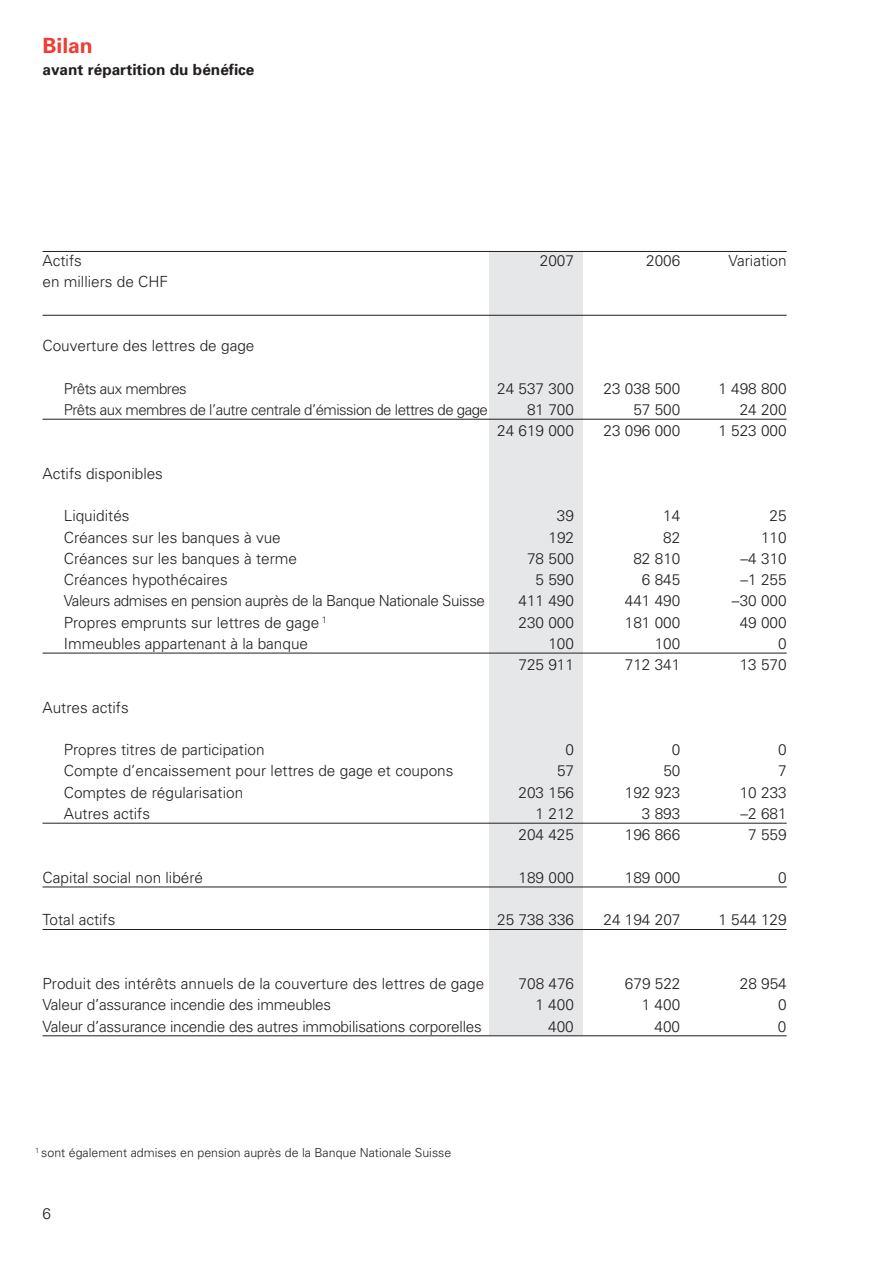
<style>
.page{position:relative;width:893px;height:1263px;background:#fff}
.page>*{position:absolute;margin:0;border:0;box-sizing:border-box;transform-origin:0 0}
.t1{font:700 21px "Univers";color:#ee3e34}
.t2{font:300 15.3px "Univers";color:#231f20}
.t3{font:700 15.3px "Univers";color:#231f20}
.t4{font:300 15.15px "Univers";letter-spacing:-.03em;color:#231f20}
.t5{font:300 15px "Univers";letter-spacing:-.035em;color:#231f20}
.t6{font:300 12.3px "Univers";color:#231f20}
</style>
<div class="page">
<div style="left:489px;top:251px;width:94px;height:785px;background:#e6e7e9"></div>
<hr style="left:43px;top:251px;width:744px;height:1px;background:#231f20">
<hr style="left:43px;top:315px;width:744px;height:1px;background:#231f20">
<hr style="left:43px;top:419px;width:744px;height:1px;background:#231f20">
<hr style="left:43px;top:653px;width:744px;height:1px;background:#231f20">
<hr style="left:43px;top:823px;width:744px;height:1px;background:#231f20">
<hr style="left:43px;top:886px;width:744px;height:1px;background:#231f20">
<hr style="left:43px;top:929px;width:744px;height:1px;background:#231f20">
<hr style="left:43px;top:1035px;width:744px;height:1px;background:#231f20">
<h1 class="t1" style="left:43px;top:38px;width:52px">Bilan</h1>
<p class="t3" style="left:43px;top:64px;width:213px">avant répartition du bénéfice</p>
<p class="t2" style="left:43px;top:255px;width:41px">Actifs</p>
<p class="t2" style="left:540px;top:255px;width:36px">2007</p>
<p class="t2" style="left:646px;top:255px;width:36px">2006</p>
<p class="t2" style="left:729px;top:255px;width:60px">Variation</p>
<p class="t2" style="left:43px;top:276px;width:127px">en milliers de CHF</p>
<p class="t2" style="left:43px;top:340px;width:213px">Couverture des lettres de gage</p>
<p class="t5" style="left:64px;top:383px;width:124px">Prêts aux membres</p>
<p class="t2" style="left:497px;top:383px;width:78px">24 537 300</p>
<p class="t2" style="left:603px;top:383px;width:78px">23 038 500</p>
<p class="t2" style="left:718px;top:383px;width:70px">1 498 800</p>
<p class="t5" style="left:64px;top:404px;width:426px">Prêts aux membres de l’autre centrale d’émission de lettres de gage</p>
<p class="t2" style="left:527px;top:404px;width:49px">81 700</p>
<p class="t2" style="left:633px;top:404px;width:49px">57 500</p>
<p class="t2" style="left:740px;top:404px;width:49px">24 200</p>
<p class="t2" style="left:497px;top:425px;width:78px">24 619 000</p>
<p class="t2" style="left:603px;top:425px;width:78px">23 096 000</p>
<p class="t2" style="left:718px;top:425px;width:70px">1 523 000</p>
<p class="t2" style="left:43px;top:468px;width:122px">Actifs disponibles</p>
<p class="t2" style="left:64px;top:510px;width:67px">Liquidités</p>
<p class="t2" style="left:557px;top:510px;width:19px">39</p>
<p class="t2" style="left:663px;top:510px;width:19px">14</p>
<p class="t2" style="left:770px;top:510px;width:19px">25</p>
<p class="t2" style="left:64px;top:531px;width:219px">Créances sur les banques à vue</p>
<p class="t2" style="left:548px;top:531px;width:27px">192</p>
<p class="t2" style="left:663px;top:531px;width:19px">82</p>
<p class="t2" style="left:761px;top:531px;width:27px">110</p>
<p class="t2" style="left:64px;top:553px;width:235px">Créances sur les banques à terme</p>
<p class="t2" style="left:527px;top:553px;width:49px">78 500</p>
<p class="t2" style="left:633px;top:553px;width:49px">82 810</p>
<p class="t2" style="left:741px;top:553px;width:48px">–4 310</p>
<p class="t2" style="left:64px;top:574px;width:166px">Créances hypothécaires</p>
<p class="t2" style="left:536px;top:574px;width:40px">5 590</p>
<p class="t2" style="left:642px;top:574px;width:40px">6 845</p>
<p class="t2" style="left:740px;top:574px;width:48px">–1 255</p>
<p class="t4" style="left:64px;top:595px;width:423px">Valeurs admises en pension auprès de la Banque Nationale Suisse</p>
<p class="t2" style="left:518px;top:595px;width:57px">411 490</p>
<p class="t2" style="left:625px;top:595px;width:57px">441 490</p>
<p class="t2" style="left:732px;top:595px;width:56px">–30 000</p>
<p class="t2" style="left:64px;top:616px;width:265px">Propres emprunts sur lettres de gage <sup>1</sup></p>
<p class="t2" style="left:518px;top:616px;width:57px">230 000</p>
<p class="t2" style="left:625px;top:616px;width:57px">181 000</p>
<p class="t2" style="left:740px;top:616px;width:49px">49 000</p>
<p class="t2" style="left:64px;top:638px;width:246px">Immeubles appartenant à la banque</p>
<p class="t2" style="left:548px;top:638px;width:27px">100</p>
<p class="t2" style="left:655px;top:638px;width:27px">100</p>
<p class="t2" style="left:778px;top:638px;width:10px">0</p>
<p class="t2" style="left:518px;top:659px;width:57px">725 911</p>
<p class="t2" style="left:625px;top:659px;width:57px">712 341</p>
<p class="t2" style="left:740px;top:659px;width:49px">13 570</p>
<p class="t2" style="left:43px;top:702px;width:88px">Autres actifs</p>
<p class="t2" style="left:64px;top:744px;width:202px">Propres titres de participation</p>
<p class="t2" style="left:566px;top:744px;width:10px">0</p>
<p class="t2" style="left:672px;top:744px;width:10px">0</p>
<p class="t2" style="left:778px;top:744px;width:10px">0</p>
<p class="t2" style="left:64px;top:765px;width:391px">Compte d’encaissement pour lettres de gage et coupons</p>
<p class="t2" style="left:557px;top:765px;width:19px">57</p>
<p class="t2" style="left:663px;top:765px;width:19px">50</p>
<p class="t2" style="left:778px;top:765px;width:10px">7</p>
<p class="t2" style="left:64px;top:787px;width:181px">Comptes de régularisation</p>
<p class="t2" style="left:518px;top:787px;width:57px">203 156</p>
<p class="t2" style="left:625px;top:787px;width:57px">192 923</p>
<p class="t2" style="left:740px;top:787px;width:49px">10 233</p>
<p class="t2" style="left:64px;top:808px;width:88px">Autres actifs</p>
<p class="t2" style="left:536px;top:808px;width:40px">1 212</p>
<p class="t2" style="left:642px;top:808px;width:40px">3 893</p>
<p class="t2" style="left:741px;top:808px;width:48px">–2 681</p>
<p class="t2" style="left:518px;top:829px;width:57px">204 425</p>
<p class="t2" style="left:625px;top:829px;width:57px">196 866</p>
<p class="t2" style="left:748px;top:829px;width:40px">7 559</p>
<p class="t2" style="left:43px;top:872px;width:162px">Capital social non libéré</p>
<p class="t2" style="left:518px;top:872px;width:57px">189 000</p>
<p class="t2" style="left:625px;top:872px;width:57px">189 000</p>
<p class="t2" style="left:778px;top:872px;width:10px">0</p>
<p class="t2" style="left:43px;top:914px;width:74px">Total actifs</p>
<p class="t2" style="left:497px;top:914px;width:78px">25 738 336</p>
<p class="t2" style="left:603px;top:914px;width:78px">24 194 207</p>
<p class="t2" style="left:718px;top:914px;width:70px">1 544 129</p>
<p class="t2" style="left:43px;top:978px;width:443px">Produit des intérêts annuels de la couverture des lettres de gage</p>
<p class="t2" style="left:519px;top:978px;width:57px">708 476</p>
<p class="t2" style="left:625px;top:978px;width:57px">679 522</p>
<p class="t2" style="left:740px;top:978px;width:49px">28 954</p>
<p class="t2" style="left:43px;top:999px;width:290px">Valeur d’assurance incendie des immeubles</p>
<p class="t2" style="left:535px;top:999px;width:40px">1 400</p>
<p class="t2" style="left:642px;top:999px;width:40px">1 400</p>
<p class="t2" style="left:778px;top:999px;width:10px">0</p>
<p class="t2" style="left:43px;top:1020px;width:441px">Valeur d’assurance incendie des autres immobilisations corporelles</p>
<p class="t2" style="left:548px;top:1020px;width:27px">400</p>
<p class="t2" style="left:654px;top:1020px;width:27px">400</p>
<p class="t2" style="left:778px;top:1020px;width:10px">0</p>
<p class="t6" style="left:35px;top:1148px;width:418px"><sup>1</sup> sont également admises en pension auprès de la Banque Nationale Suisse</p>
<p class="t2" style="left:43px;top:1208px;width:10px">6</p>
</div>
